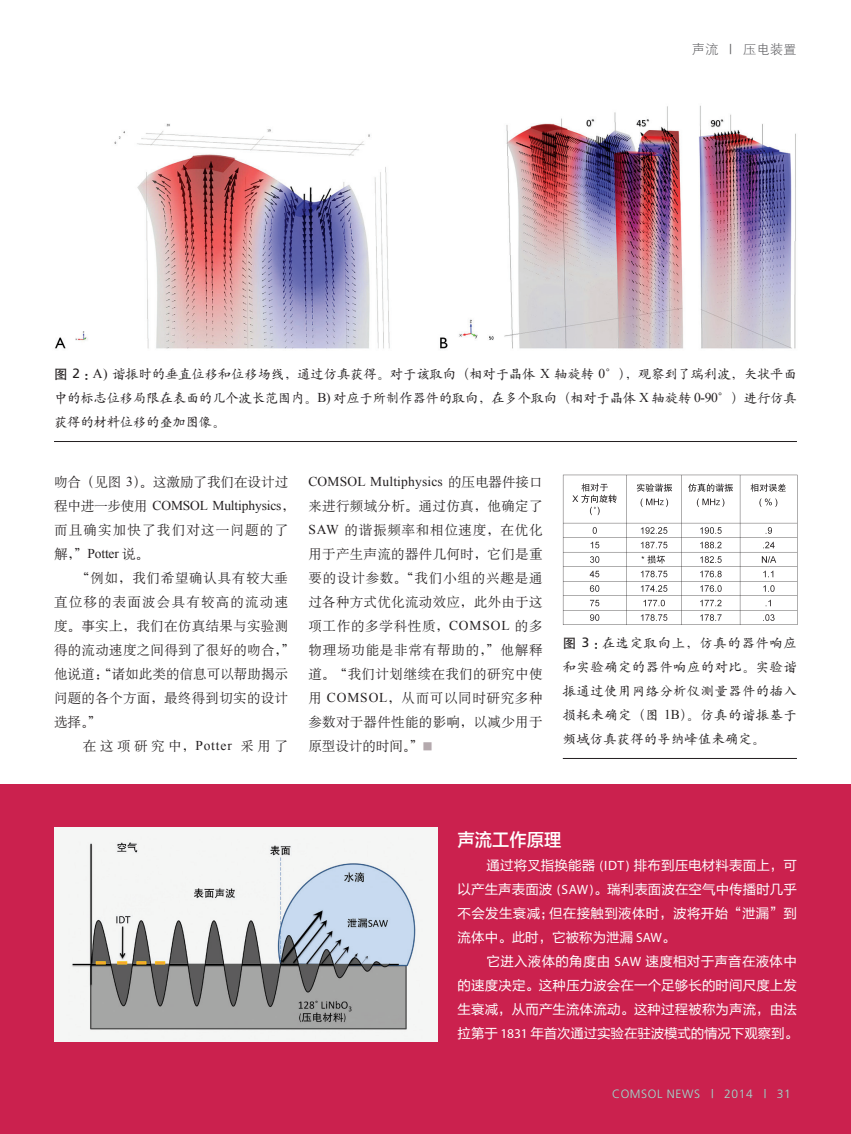
<style>
.page{position:relative;width:851px;height:1134px;background:#fff}
.page>*{position:absolute;margin:0;border:0;box-sizing:border-box;transform-origin:0 0}
.t1{font:18px "FZLTZHK GBK1 0";color:#fff;scale:.96 1}
.t2{font:13.5px/24px "H Ya 6 gj";letter-spacing:.025em;color:#231f20}
.t3{font:13.5px/24px "H Yc 1 gj";letter-spacing:-.01em;color:#231f20;text-align:justify}
.t4{font:13.5px/24px "FZLTHK GBK1 0";letter-spacing:.005em;color:#fff;text-align:justify}
.t5{font:13.5px "Times New Roman";letter-spacing:-.01em;color:#231f20}
.t6{font:13.5px "Times New Roman";letter-spacing:.015em;color:#231f20}
.t7{font:13.5px "H Ya 6 gj";color:#231f20}
.t8{font:13.5px "H Ya 6 gj";letter-spacing:.09em;color:#231f20}
.t9{font:13.5px "H Ya 6 gj";letter-spacing:.265em;color:#231f20}
.t10{font:13.5px "FZXH1 JW GB1 0";letter-spacing:-.01em;color:#636366}
.t11{font:300 12px "Frutiger";letter-spacing:.05em;color:#c7c8ca}
.s1{font-family:"Frutiger";font-weight:300}
.s2{font-family:"FZHTJW GB1 0"}
.s3{font-family:"Frutiger"}
.s4{font-family:"Times New Roman"}
.s5{font-family:"H Ya 6 gj"}
.s6{font-size:9px;color:#b4a9ad}
.s7{font-family:"Myriad Pro"}
</style>
<div class="page">
<div style="left:0;top:784px;width:850px;height:350px;background:#cb214e"></div>
<img style="left:54px;top:827px;width:383px;height:214px">
<img style="left:55px;top:105px;width:741px;height:244px">
<img style="left:562px;top:474px;width:236px;height:151px">
<hr style="left:562px;top:758px;width:234px;height:1px;background:#231f20">
<hr style="left:54px;top:441px;width:742px;height:1px;background:#231f20">
<p class="t10" style="left:691px;top:42px;width:106px">声流 <span class="s1">|</span> 压电装置</p>
<p class="t3" style="left:54px;top:362px;width:744px"><span class="s2">图</span> <span class="s3">2</span> <span class="s2">：</span><span class="s4">A)</span> 谐振时的垂直位移和位移场线，通过仿真获得。对于该取向（相对于晶体 <span class="s4">X</span> 轴旋转 <span class="s4">0</span>°），观察到了瑞利波，矢状平面中的标志位移局限在表面的几个波长范围内。<span class="s4">B)</span> 对应于所制作器件的取向，在多个取向（相对于晶体 <span class="s4">X</span> 轴旋转 <span class="s4">0-90</span>°）进行仿真获得的材料位移的叠加图像。</p>
<p class="t7" style="left:54px;top:475px;width:236px">吻合（见图 <span class="s4">3</span>）。这激励了我们在设计过</p>
<p class="t5" style="left:54px;top:497px;width:242px"><span class="s5">程中进一步使用</span> COMSOL Multiphysics<span class="s5">，</span></p>
<p class="t8" style="left:54px;top:523px;width:236px">而且确实加快了我们对这一问题的了</p>
<p class="t5" style="left:54px;top:545px;width:96px"><span class="s5">解，”</span>Potter <span class="s5">说。</span></p>
<p class="t2" style="left:54px;top:566px;width:242px;text-indent:22px">“例如，我们希望确认具有较大垂直位移的表面波会具有较高的流动速度。事实上，我们在仿真结果与实验测得的流动速度之间得到了很好的吻合，”他说道：“诸如此类的信息可以帮助揭示问题的各个方面，最终得到切实的设计选择。”</p>
<p class="t9" style="left:83px;top:739px;width:207px">在这项研究中，<span class="s4">Potter</span> 采用了</p>
<p class="t6" style="left:308px;top:473px;width:235px">COMSOL Multiphysics <span class="s5">的压电器件接口</span></p>
<p class="t2" style="left:308px;top:494px;width:236px;text-align:justify">来进行频域分析。通过仿真，他确定了<span class="s4">SAW</span> 的谐振频率和相位速度，在优化用于产生声流的器件几何时，它们是重要的设计参数。“我们小组的兴趣是通过各种方式优化流动效应，此外由于这项工作的多学科性质，<span class="s4">COMSOL</span> 的多物理场功能是非常有帮助的，”他解释道。“我们计划继续在我们的研究中使用 <span class="s4">COMSOL</span>，从而可以同时研究多种参数对于器件性能的影响，以减少用于原型设计的时间。”<span class="s6">■</span></p>
<p class="t3" style="left:562px;top:631px;width:236px"><span class="s2">图</span> <span class="s3">3</span> <span class="s2">：</span>在选定取向上，仿真的器件响应和实验确定的器件响应的对比。实验谐振通过使用网络分析仪测量器件的插入损耗来确定（图 <span class="s4">1B</span>）。仿真的谐振基于频域仿真获得的导纳峰值来确定。</p>
<h1 class="t1" style="left:457px;top:830px;width:109px">声流工作原理</h1>
<p class="t4" style="left:457px;top:854px;width:341px;text-indent:29px">通过将叉指换能器 <span class="s7">(IDT)</span> 排布到压电材料表面上，可以产生声表面波 <span class="s7">(SAW)</span>。瑞利表面波在空气中传播时几乎不会发生衰减；但在接触到液体时，波将开始“泄漏”到流体中。此时，它被称为泄漏 <span class="s7">SAW</span>。</p>
<p class="t4" style="left:457px;top:950px;width:342px;text-indent:29px">它进入液体的角度由 <span class="s7">SAW</span> 速度相对于声音在液体中的速度决定。这种压力波会在一个足够长的时间尺度上发生衰减，从而产生流体流动。这种过程被称为声流，由法拉第于 <span class="s7">1831</span> 年首次通过实验在驻波模式的情况下观察到。</p>
<p class="t11" style="left:612px;top:1087px;width:180px">COMSOL NEWS | 2014 | 31</p>
</div>
